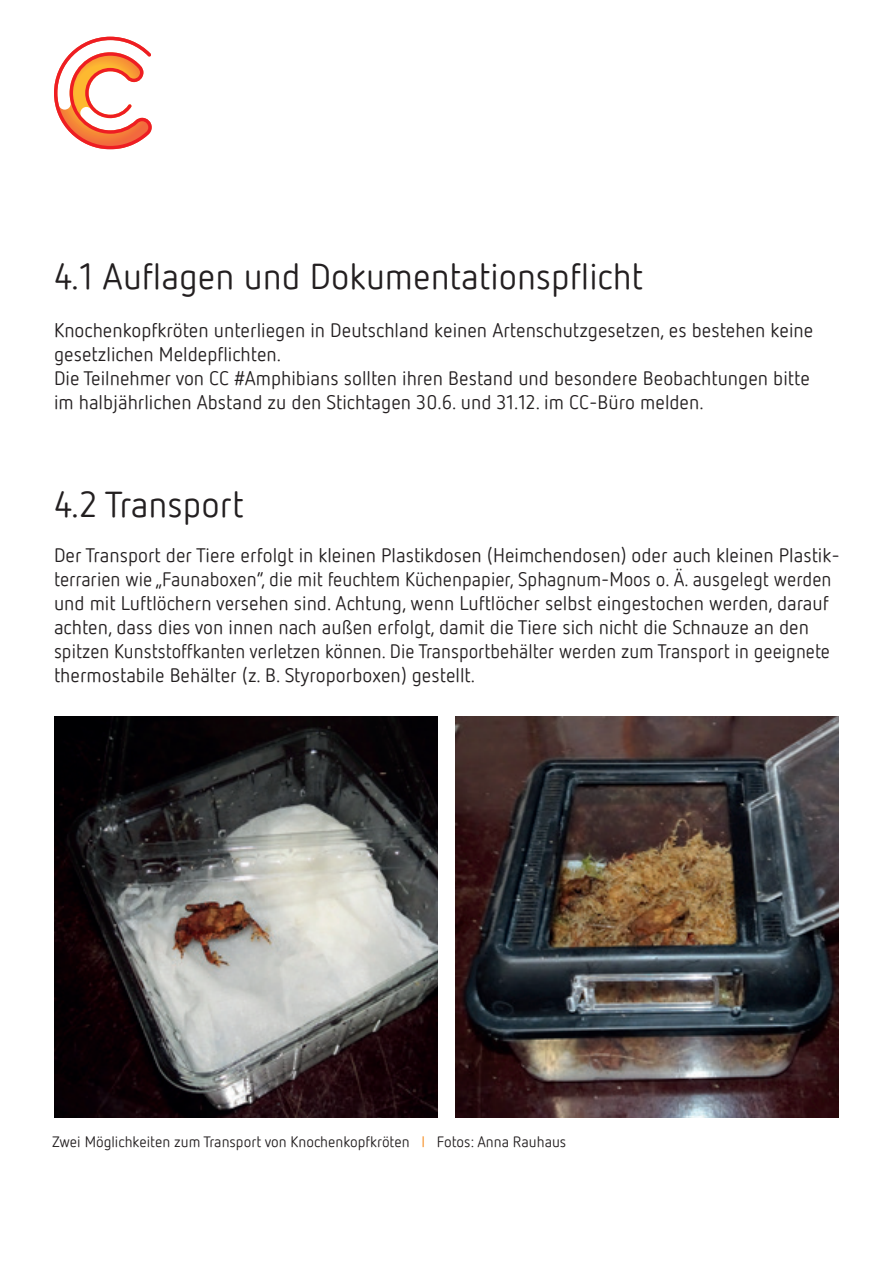
<style>
.page{position:relative;width:893px;height:1263px;background:#fff}
.page>*{position:absolute;margin:0;border:0;box-sizing:border-box;transform-origin:0 0}
.t1{font:36px "Netto Pro";color:#231f20}
.t2{font:19.5px/24px "Netto Pro";color:#231f20}
.t3{font:15px "Netto Pro";color:#231f20}
.s1{color:#f68b1f}
</style>
<div class="page">
<svg style="left:54px;top:37px;width:98px;height:112px"></svg>
<img style="left:54px;top:716px;width:384px;height:401px">
<img style="left:456px;top:716px;width:383px;height:401px">
<h1 class="t1" style="left:54px;top:253px;width:591px">4.1 Auflagen und Dokumentationspflicht</h1>
<p class="t2" style="left:54px;top:317px;width:761px">Knochenkopfkröten unterliegen in Deutschland keinen Artenschutzgesetzen, es bestehen keine gesetzlichen Meldepflichten.<br>Die Teilnehmer von CC #Amphibians sollten ihren Bestand und besondere Beobachtungen bitte im halbjährlichen Abstand zu den Stichtagen 30.6. und 31.12. im CC-Büro melden.</p>
<h1 class="t1" style="left:54px;top:481px;width:191px">4.2 Transport</h1>
<p class="t2" style="left:54px;top:543px;width:787px">Der Transport der Tiere erfolgt in kleinen Plastikdosen (Heimchendosen) oder auch kleinen Plastik&shy;terrarien wie „Faunaboxen“, die mit feuchtem Küchenpapier, Sphagnum-Moos o. Ä. ausgelegt werden und mit Luftlöchern versehen sind. Achtung, wenn Luftlöcher selbst eingestochen werden, darauf achten, dass dies von innen nach außen erfolgt, damit die Tiere sich nicht die Schnauze an den spitzen Kunststoffkanten verletzen können. Die Transportbehälter werden zum Transport in geeignete thermostabile Behälter (z. B. Styroporboxen) gestellt.</p>
<p class="t3" style="left:52px;top:1132px;width:516px">Zwei Möglichkeiten zum Transport von Knochenkopfkröten <span class="s1">I</span> Fotos: Anna Rauhaus</p>
</div>
